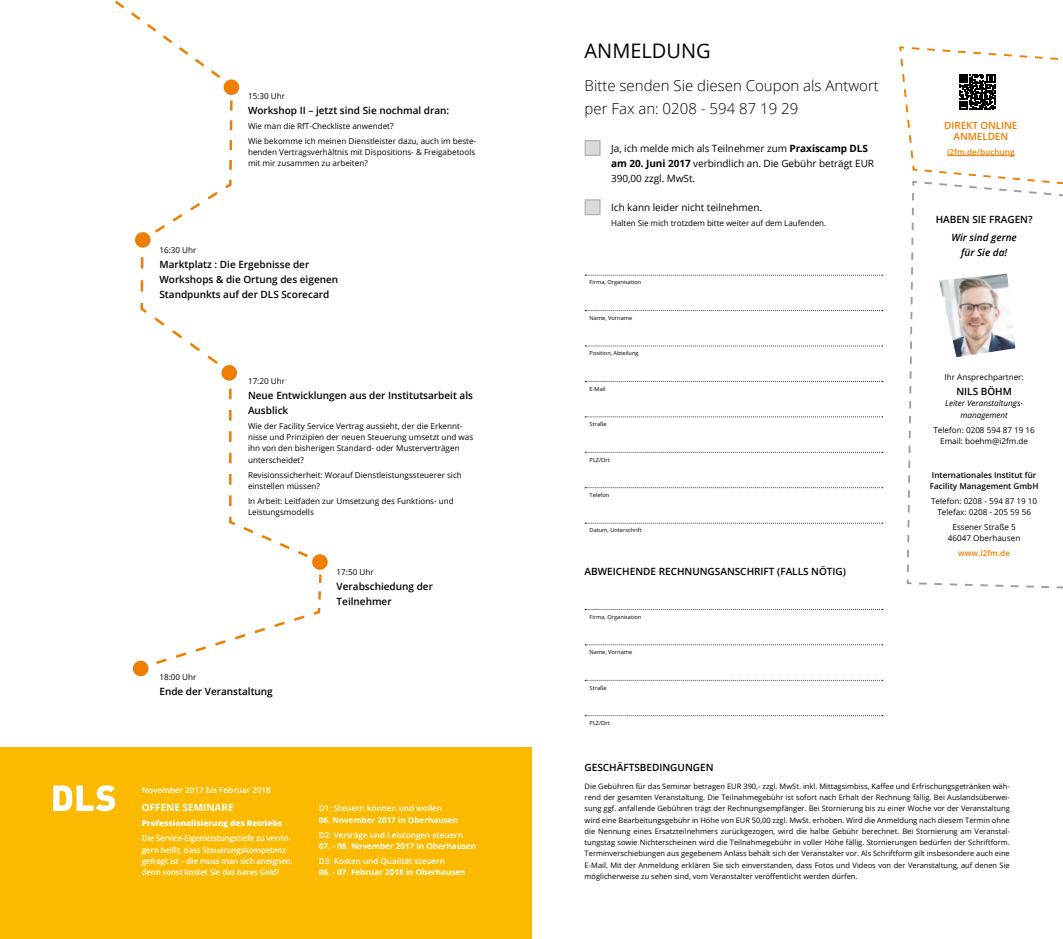
<style>
.page{position:relative;width:1063px;height:939px;background:#fff}
.page>*{position:absolute;margin:0;border:0;box-sizing:border-box;transform-origin:0 0}
.t1{font:20px "Open Sans";color:#000}
.t2{font:300 15px/22.5px "Open Sans";color:#000}
.t3{font:600 10px/15px "Open Sans";color:#000}
.t4{font:10px/15px "Open Sans";letter-spacing:-.005em;color:#000}
.t5{font:italic 600 10px/15px "Open Sans";color:#000;text-align:center}
.t6{font:600 10px/11.2px "Open Sans";letter-spacing:-.01em;color:#ef7d00;text-align:center}
.t7{font:700 10px "Open Sans";color:#fff}
.t8{font:600 8.25px "Open Sans";color:#ef7d00}
.t9{font:8.12px/11.2px "Open Sans";color:#000}
.t10{font:600 8.12px/11.2px "Open Sans";letter-spacing:-.015em;color:#fff}
.t11{font:700 8.12px "Open Sans";color:#fff}
.t12{font:600 8.12px/11.2px "Open Sans";color:#000}
.t13{font:italic 8.12px/11.2px "Open Sans";color:#000;text-align:center}
.t14{font:800 8.12px "Open Sans";color:#fff}
.t15{font:600 8.12px "Open Sans";color:#ef7d00}
.t16{font:7.5px/11.2px "Open Sans";color:#000;text-align:justify}
.t17{font:5.62px "Open Sans";color:#000}
.s1{font-weight:700}
</style>
<div class="page">
<svg style="left:115px;top:0;width:207px;height:671px"></svg>
<div style="left:135px;top:232px;width:16px;height:16px;background:#ef7d00;border-radius:50%"></div>
<div style="left:221px;top:365px;width:16px;height:16px;background:#ef7d00;border-radius:50%"></div>
<div style="left:312px;top:554px;width:16px;height:16px;background:#ef7d00;border-radius:50%"></div>
<div style="left:133px;top:661px;width:15px;height:15px;background:#ef7d00;border-radius:50%"></div>
<div style="left:224px;top:79px;width:15px;height:16px;background:#ef7d00;border-radius:50%"></div>
<div style="left:585px;top:140px;width:16px;height:16px;background:#dadada;border:1px solid #b3b2b2"></div>
<div style="left:585px;top:199px;width:16px;height:16px;background:#dadada;border:1px solid #b3b2b2"></div>
<svg style="left:585px;top:275px;width:298px;height:1px"></svg>
<svg style="left:585px;top:310px;width:298px;height:1px"></svg>
<svg style="left:585px;top:346px;width:298px;height:1px"></svg>
<svg style="left:585px;top:381px;width:298px;height:1px"></svg>
<svg style="left:585px;top:416px;width:298px;height:1px"></svg>
<svg style="left:585px;top:452px;width:298px;height:1px"></svg>
<svg style="left:585px;top:487px;width:298px;height:1px"></svg>
<svg style="left:585px;top:523px;width:298px;height:1px"></svg>
<svg style="left:585px;top:609px;width:298px;height:1px"></svg>
<svg style="left:585px;top:644px;width:298px;height:1px"></svg>
<svg style="left:585px;top:680px;width:298px;height:1px"></svg>
<svg style="left:585px;top:715px;width:298px;height:1px"></svg>
<div style="left:0;top:748px;width:531px;height:191px;background:#fbba00"></div>
<svg style="left:53px;top:785px;width:62px;height:26px"></svg>
<svg style="left:899px;top:46px;width:164px;height:543px"></svg>
<p class="t9" style="left:248px;top:90px;width:39px">15:30 Uhr</p>
<h3 class="t3" style="left:248px;top:102px;width:203px">Workshop II – jetzt sind Sie nochmal dran:</h3>
<p class="t9" style="left:248px;top:118px;width:230px;line-height:15px">Wie man die RfT-Checkliste anwendet?<br>Wie bekomme ich meinen Dienstleister dazu, auch im beste-</p>
<p class="t9" style="left:248px;top:146px;width:229px">henden Vertragsverhältnis mit Dispositions- &amp; Freigabetools mit mir zusammen zu arbeiten?</p>
<p class="t9" style="left:159px;top:244px;width:39px">16:30 Uhr</p>
<h3 class="t3" style="left:159px;top:256px;width:180px">Marktplatz : Die Ergebnisse der<br>Workshops &amp; die Ortung des eigenen<br>Standpunkts auf der DLS Scorecard</h3>
<p class="t9" style="left:248px;top:375px;width:39px">17:20 Uhr</p>
<h3 class="t3" style="left:248px;top:387px;width:227px">Neue Entwicklungen aus der Institutsarbeit als<br>Ausblick</h3>
<p class="t9" style="left:248px;top:420px;width:227px">Wie der Facility Service Vertrag aussieht, der die Erkennt&shy;nisse und Prinzipien der neuen Steuerung umsetzt und was ihn von den bisherigen Standard- oder Musterverträgen unterscheidet?</p>
<p class="t9" style="left:248px;top:469px;width:215px">Revisionssicherheit: Worauf Dienstleistungssteuerer sich einstellen müssen?</p>
<p class="t9" style="left:248px;top:495px;width:207px">In Arbeit: Leitfaden zur Umsetzung des Funktions- und<br>Leistungsmodells</p>
<p class="t9" style="left:159px;top:671px;width:39px">18:00 Uhr</p>
<h3 class="t3" style="left:159px;top:684px;width:115px">Ende der Veranstaltung</h3>
<p class="t9" style="left:337px;top:566px;width:39px">17:50 Uhr</p>
<h3 class="t3" style="left:337px;top:579px;width:98px">Verabschiedung der<br>Teilnehmer</h3>
<p class="t10" style="left:142px;top:784px;width:131px">November 2017 bis Februar 2018</p>
<h3 class="t7" style="left:142px;top:801px;width:93px">OFFENE SEMINARE</h3>
<p class="t14" style="left:142px;top:817px;width:142px">Professionalisierung des Betriebs</p>
<p class="t10" style="left:142px;top:833px;width:153px">Die Service-Eigenleistungstiefe zu verrin&shy;gern heißt, dass Steuerungskompetenz gefragt ist – die muss man sich aneignen, denn sonst kostet Sie das bares Geld!</p>
<p class="t10" style="left:319px;top:803px;width:125px">D1: Steuern können und wollen</p>
<p class="t11" style="left:319px;top:814px;width:140px">06. November 2017 in Oberhausen</p>
<p class="t10" style="left:319px;top:829px;width:146px">D2: Verträge und Leistungen steuern</p>
<p class="t11" style="left:319px;top:840px;width:159px">07. - 08. November 2017 in Oberhausen</p>
<p class="t10" style="left:319px;top:855px;width:128px">D3: Kosten und Qualität steuern</p>
<p class="t11" style="left:319px;top:866px;width:148px">06. - 07. Februar 2018 in Oberhausen</p>
<h1 class="t1" style="left:585px;top:37px;width:128px">ANMELDUNG</h1>
<h2 class="t2" style="left:585px;top:74px;width:296px">Bitte senden Sie diesen Coupon als Antwort per Fax an: 0208 - 594 87 19 29</h2>
<h3 class="t4" style="left:611px;top:140px;width:264px">Ja, ich melde mich als Teilnehmer zum <span class="s1">Praxiscamp DLS am 20. Juni 2017</span> verbindlich an. Die Gebühr beträgt EUR<br>390,00 zzgl. MwSt.</h3>
<h3 class="t4" style="left:611px;top:199px;width:152px">Ich kann leider nicht teilnehmen.</h3>
<p class="t9" style="left:611px;top:217px;width:216px">Halten Sie mich trotzdem bitte weiter auf dem Laufenden.</p>
<p class="t17" style="left:590px;top:279px;width:53px">Firma, Organisation</p>
<p class="t17" style="left:590px;top:314px;width:44px">Name, Vorname</p>
<p class="t17" style="left:590px;top:349px;width:50px">Position, Abteilung</p>
<p class="t17" style="left:590px;top:385px;width:17px">E-Mail</p>
<p class="t17" style="left:590px;top:420px;width:19px">Straße</p>
<p class="t17" style="left:590px;top:456px;width:22px">PLZ/Ort</p>
<p class="t17" style="left:590px;top:491px;width:21px">Telefon</p>
<p class="t17" style="left:590px;top:527px;width:54px">Datum, Unterschrift</p>
<h3 class="t3" style="left:585px;top:564px;width:263px">ABWEICHENDE RECHNUNGSANSCHRIFT (FALLS NÖTIG)</h3>
<p class="t17" style="left:590px;top:613px;width:53px">Firma, Organisation</p>
<p class="t17" style="left:590px;top:648px;width:44px">Name, Vorname</p>
<p class="t17" style="left:590px;top:684px;width:19px">Straße</p>
<p class="t17" style="left:590px;top:719px;width:22px">PLZ/Ort</p>
<h3 class="t3" style="left:585px;top:760px;width:130px">GESCHÄFTSBEDINGUNGEN</h3>
<h3 class="t6" style="left:944px;top:119px;width:75px">DIREKT ONLINE<br>ANMELDEN</h3>
<p class="t8" style="left:947px;top:146px;width:69px">i2fm.de/buchung</p>
<h3 class="t3" style="left:936px;top:211px;width:98px">HABEN SIE FRAGEN?</h3>
<h3 class="t5" style="left:951px;top:230px;width:67px">Wir sind gerne für Sie da!</h3>
<p class="t9" style="left:945px;top:371px;width:81px">Ihr Ansprechpartner:</p>
<h3 class="t3" style="left:956px;top:384px;width:57px">NILS BÖHM</h3>
<p class="t13" style="left:945px;top:397px;width:79px">Leiter Veranstaltungs&shy;management</p>
<p class="t9" style="left:933px;top:424px;width:103px;text-align:center">Telefon: 0208 594 87 19 16<br>Email: boehm@i2fm.de</p>
<p class="t12" style="left:930px;top:469px;width:110px">Internationales Institut für<br>Facility Management GmbH</p>
<p class="t9" style="left:931px;top:495px;width:108px;text-align:center">Telefon: 0208 - 594 87 19 10<br>Telefax: 0208 - 205 59 56</p>
<p class="t9" style="left:948px;top:521px;width:74px;text-align:center">Essener Straße 5<br>46047 Oberhausen</p>
<p class="t15" style="left:958px;top:548px;width:53px">www.i2fm.de</p>
<p class="t16" style="left:585px;top:780px;width:427px">Die Gebühren für das Seminar betragen EUR 390,- zzgl. MwSt. inkl. Mittagsimbiss, Kaffee und Erfrischungsgetränken wäh&shy;rend der gesamten Veranstaltung. Die Teilnahmegebühr ist sofort nach Erhalt der Rechnung fällig. Bei Auslandsüberwei&shy;sung ggf. anfallende Gebühren trägt der Rechnungsempfänger. Bei Stornierung bis zu einer Woche vor der Veranstaltung wird eine Bearbeitungsgebühr in Höhe von EUR 50,00 zzgl. MwSt. erhoben. Wird die Anmeldung nach diesem Termin ohne die Nennung eines Ersatzteilnehmers zurückgezogen, wird die halbe Gebühr berechnet. Bei Stornierung am Veranstal&shy;tungstag sowie Nichterscheinen wird die Teilnahmegebühr in voller Höhe fällig. Stornierungen bedürfen der Schriftform.<br>Terminverschiebungen aus gegebenem Anlass behält sich der Veranstalter vor. Als Schriftform gilt insbesondere auch eine E-Mail. Mit der Anmeldung erklären Sie sich einverstanden, dass Fotos und Videos von der Veranstaltung, auf denen Sie möglicherweise zu sehen sind, vom Veranstalter veröffentlicht werden dürfen.</p>
</div>
